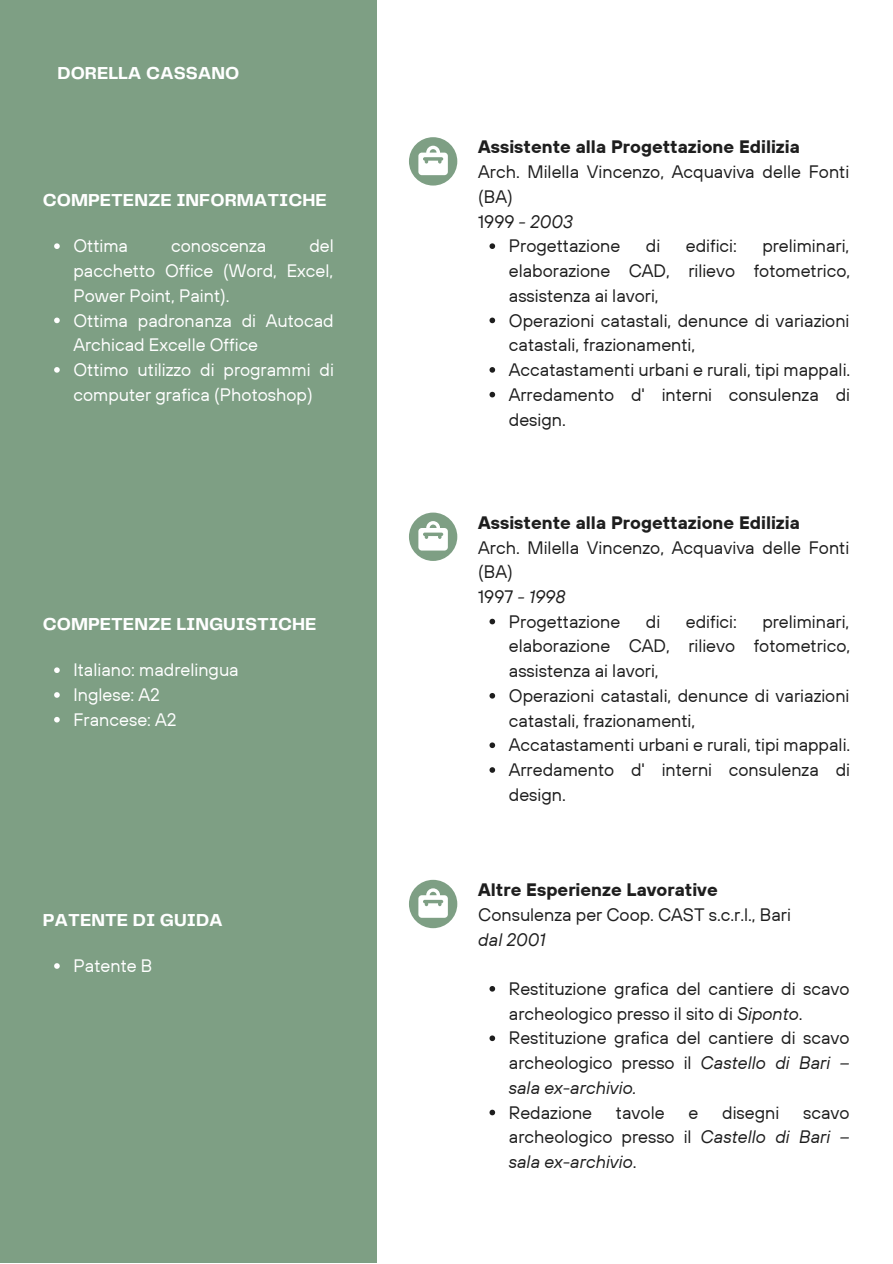
<style>
.page{position:relative;width:893px;height:1264px;background:#fff}
.page>*{position:absolute;margin:0;border:0;box-sizing:border-box;transform-origin:0 0}
.t1{font:18px/24.8px "TT Hoves";color:#1e1e1e}
.t2{font:18px/24.8px "TT Hoves";color:#fff}
.t3{font:700 18px "TT Hoves";color:#1e1e1e}
.t4{font:700 18px "Telegraf";color:#fff}
.t5{font:italic 18px/24.8px "TT Hoves";color:#1e1e1e;text-align:justify}
.s1{font-style:italic}
.s2{font-style:normal}
</style>
<div class="page">
<div style="left:0;top:0;width:376px;height:1262px;background:#7e9f84"></div>
<svg style="left:489px;top:618px;width:6px;height:6px"></svg>
<svg style="left:489px;top:693px;width:6px;height:5px"></svg>
<svg style="left:489px;top:742px;width:6px;height:6px"></svg>
<svg style="left:489px;top:767px;width:6px;height:5px"></svg>
<svg style="left:489px;top:243px;width:6px;height:6px"></svg>
<svg style="left:489px;top:317px;width:6px;height:6px"></svg>
<svg style="left:489px;top:367px;width:6px;height:6px"></svg>
<svg style="left:489px;top:392px;width:6px;height:5px"></svg>
<svg style="left:54px;top:243px;width:6px;height:6px"></svg>
<svg style="left:54px;top:317px;width:6px;height:6px"></svg>
<svg style="left:54px;top:367px;width:6px;height:6px"></svg>
<svg style="left:54px;top:667px;width:6px;height:6px"></svg>
<svg style="left:54px;top:692px;width:6px;height:5px"></svg>
<svg style="left:54px;top:717px;width:6px;height:5px"></svg>
<svg style="left:54px;top:963px;width:6px;height:5px"></svg>
<svg style="left:409px;top:879px;width:48px;height:49px"></svg>
<svg style="left:489px;top:986px;width:6px;height:5px"></svg>
<svg style="left:489px;top:1035px;width:6px;height:6px"></svg>
<svg style="left:489px;top:1109px;width:6px;height:6px"></svg>
<svg style="left:409px;top:512px;width:48px;height:49px"></svg>
<svg style="left:409px;top:137px;width:48px;height:48px"></svg>
<p class="t4" style="left:58px;top:65px;width:183px">DORELLA CASSANO</p>
<p class="t4" style="left:43px;top:192px;width:285px">COMPETENZE INFORMATICHE</p>
<p class="t2" style="left:73px;top:233px;width:56px">Ottima</p>
<p class="t2" style="left:171px;top:233px;width:97px">conoscenza</p>
<p class="t2" style="left:73px;top:233px;width:262px;text-indent:236px">del pacchetto Office (Word, Excel,<br>Power Point, Paint).<br>Ottima padronanza di Autocad<br>Archicad Excelle Office<br>Ottimo utilizzo di programmi di computer grafica (Photoshop)</p>
<p class="t4" style="left:43px;top:616px;width:275px">COMPETENZE LINGUISTICHE</p>
<p class="t2" style="left:73px;top:657px;width:167px">Italiano: madrelingua<br>Inglese: A2<br>Francese: A2</p>
<p class="t4" style="left:43px;top:911px;width:181px">PATENTE DI GUIDA</p>
<p class="t2" style="left:73px;top:953px;width:80px">Patente B</p>
<p class="t3" style="left:478px;top:135px;width:323px">Assistente alla Progettazione Edilizia</p>
<p class="t1" style="left:478px;top:159px;width:372px">Arch. Milella Vincenzo, Acquaviva delle Fonti (BA)<br>1999 <span class="s1">- 2003</span></p>
<p class="t1" style="left:509px;top:233px;width:343px;text-indent:253px">preliminari, elaborazione CAD, rilievo fotometrico, assistenza ai lavori,<br>Operazioni catastali, denunce di variazioni catastali, frazionamenti,<br>Accatastamenti urbani e rurali, tipi mappali.<br>Arredamento d' interni consulenza di design.</p>
<p class="t1" style="left:509px;top:233px;width:113px">Progettazione</p>
<p class="t1" style="left:646px;top:233px;width:16px">di</p>
<p class="t1" style="left:685px;top:233px;width:52px">edifici:</p>
<p class="t3" style="left:478px;top:511px;width:323px">Assistente alla Progettazione Edilizia</p>
<p class="t1" style="left:478px;top:534px;width:372px">Arch. Milella Vincenzo, Acquaviva delle Fonti (BA)<br>1997 <span class="s1">- 1998</span></p>
<p class="t1" style="left:509px;top:608px;width:343px;text-indent:253px">preliminari, elaborazione CAD, rilievo fotometrico, assistenza ai lavori,<br>Operazioni catastali, denunce di variazioni catastali, frazionamenti,<br>Accatastamenti urbani e rurali, tipi mappali.<br>Arredamento d' interni consulenza di design.</p>
<p class="t1" style="left:509px;top:608px;width:113px">Progettazione</p>
<p class="t1" style="left:646px;top:608px;width:16px">di</p>
<p class="t1" style="left:685px;top:608px;width:52px">edifici:</p>
<p class="t3" style="left:478px;top:878px;width:241px">Altre Esperienze Lavorative</p>
<p class="t1" style="left:478px;top:901px;width:314px">Consulenza per Coop. CAST s.c.r.l., Bari</p>
<p class="t5" style="left:478px;top:926px;width:69px">dal 2001</p>
<p class="t1" style="left:509px;top:975px;width:342px">Restituzione grafica del cantiere di scavo archeologico presso il sito di <span class="s1">Siponto</span>.<br>Restituzione grafica del cantiere di scavo archeologico presso il <span class="s1">Castello di Bari – sala ex-archivio.</span></p>
<p class="t1" style="left:509px;top:1099px;width:85px">Redazione</p>
<p class="t1" style="left:616px;top:1099px;width:50px">tavole</p>
<p class="t1" style="left:688px;top:1099px;width:11px">e</p>
<p class="t1" style="left:722px;top:1099px;width:59px">disegni</p>
<p class="t5" style="left:509px;top:1099px;width:342px;text-indent:294px"><span class="s2">scavo archeologico presso il</span> Castello di Bari – sala ex-archivio<span class="s2">.</span></p>
</div>
